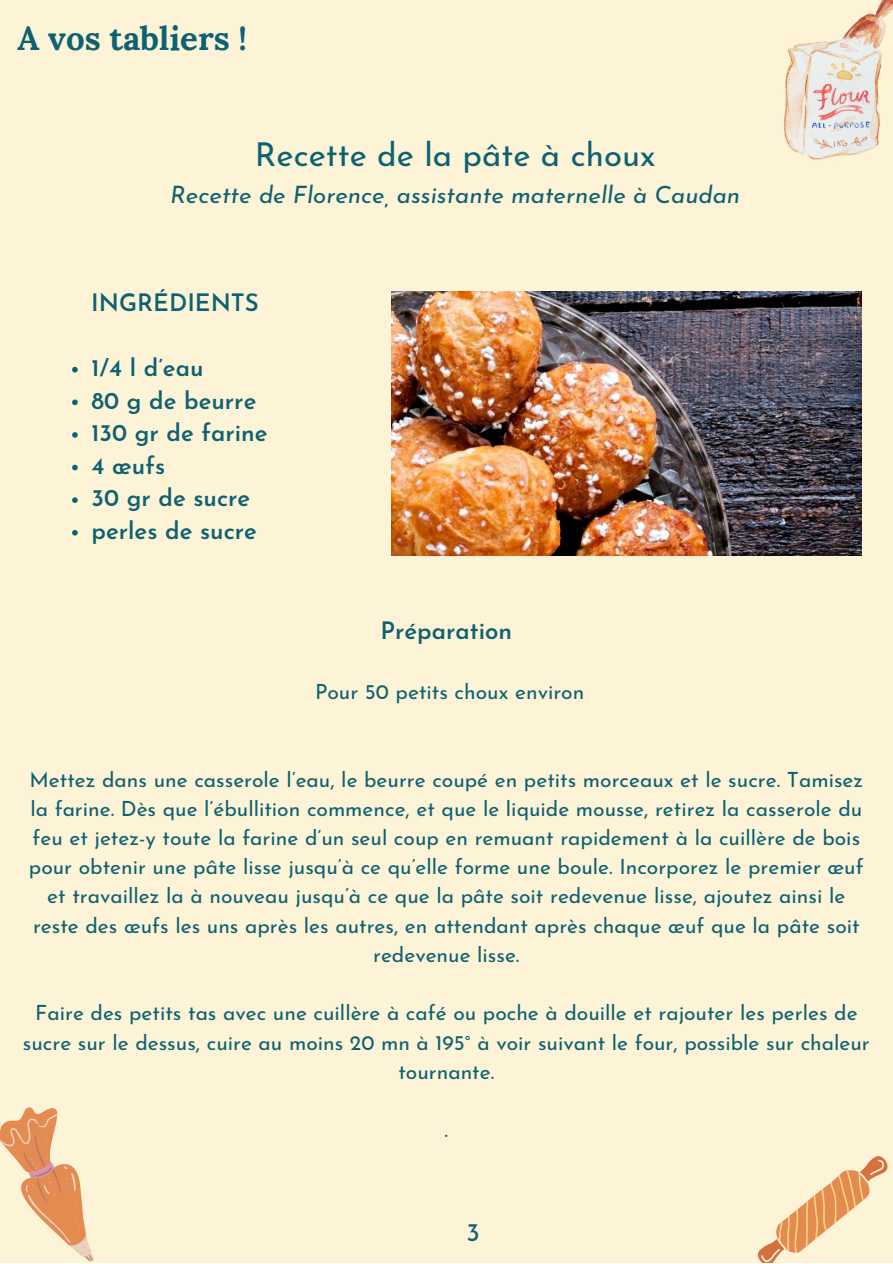
<style>
.page{position:relative;width:893px;height:1264px;background:#fff}
.page>*{position:absolute;margin:0;border:0;box-sizing:border-box;transform-origin:0 0}
.t1{font:33px "Josefin Sans";color:#0e6171}
.t2{font:700 33px "Lora";color:#0e6171}
.t3{font:25.5px "Josefin Sans";color:#0e6171}
.t4{font:600 24px/32.5px "Josefin Sans";color:#0e6171}
.t5{font:italic 24px "Josefin Sans";color:#0e6171}
.t6{font:21px/29.2px "Josefin Sans";color:#0e6171;text-align:center}
</style>
<div class="page">
<div style="left:0;top:0;width:892px;height:1262px;background:#fdf4d7"></div>
<img style="left:391px;top:292px;width:470px;height:264px">
<svg style="left:0;top:1107px;width:94px;height:155px"></svg>
<svg style="left:757px;top:1156px;width:131px;height:106px"></svg>
<img style="left:783px;top:0;width:109px;height:160px">
<svg style="left:72px;top:367px;width:6px;height:5px"></svg>
<svg style="left:72px;top:399px;width:6px;height:6px"></svg>
<svg style="left:72px;top:432px;width:6px;height:6px"></svg>
<svg style="left:72px;top:465px;width:6px;height:5px"></svg>
<svg style="left:72px;top:497px;width:6px;height:6px"></svg>
<svg style="left:72px;top:530px;width:6px;height:5px"></svg>
<h1 class="t2" style="left:18px;top:17px;width:231px">A vos tabliers !</h1>
<h1 class="t1" style="left:255px;top:141px;width:402px">Recette de la pâte à choux</h1>
<p class="t5" style="left:170px;top:185px;width:571px">Recette de Florence, assistante maternelle à Caudan</p>
<p class="t4" style="left:91px;top:288px;width:169px">INGRÉDIENTS</p>
<p class="t4" style="left:91px;top:353px;width:178px">1/4 l d’eau<br>80 g de beurre<br>130 gr de farine<br>4 œufs<br>30 gr de sucre perles de sucre</p>
<p class="t4" style="left:380px;top:617px;width:133px">Préparation</p>
<p class="t6" style="left:315px;top:679px;width:271px">Pour 50 petits choux environ</p>
<p class="t6" style="left:29px;top:766px;width:836px">Mettez dans une casserole l’eau, le beurre coupé en petits morceaux et le sucre. Tamisez la farine. Dès que l’ébullition commence, et que le liquide mousse, retirez la casserole du feu et jetez-y toute la farine d’un seul coup en remuant rapidement à la cuillère de bois pour obtenir une pâte lisse jusqu’à ce qu’elle forme une boule. Incorporez le premier œuf et travaillez la à nouveau jusqu’à ce que la pâte soit redevenue lisse, ajoutez ainsi le reste des œufs les uns après les autres, en attendant après chaque œuf que la pâte soit redevenue lisse.</p>
<p class="t6" style="left:23px;top:1000px;width:848px">Faire des petits tas avec une cuillère à café ou poche à douille et rajouter les perles de sucre sur le dessus, cuire au moins 20 mn à 195° à voir suivant le four, possible sur chaleur tournante.</p>
<p class="t6" style="left:444px;top:1117px;width:5px">.</p>
<p class="t3" style="left:466px;top:1221px;width:15px">3</p>
</div>
